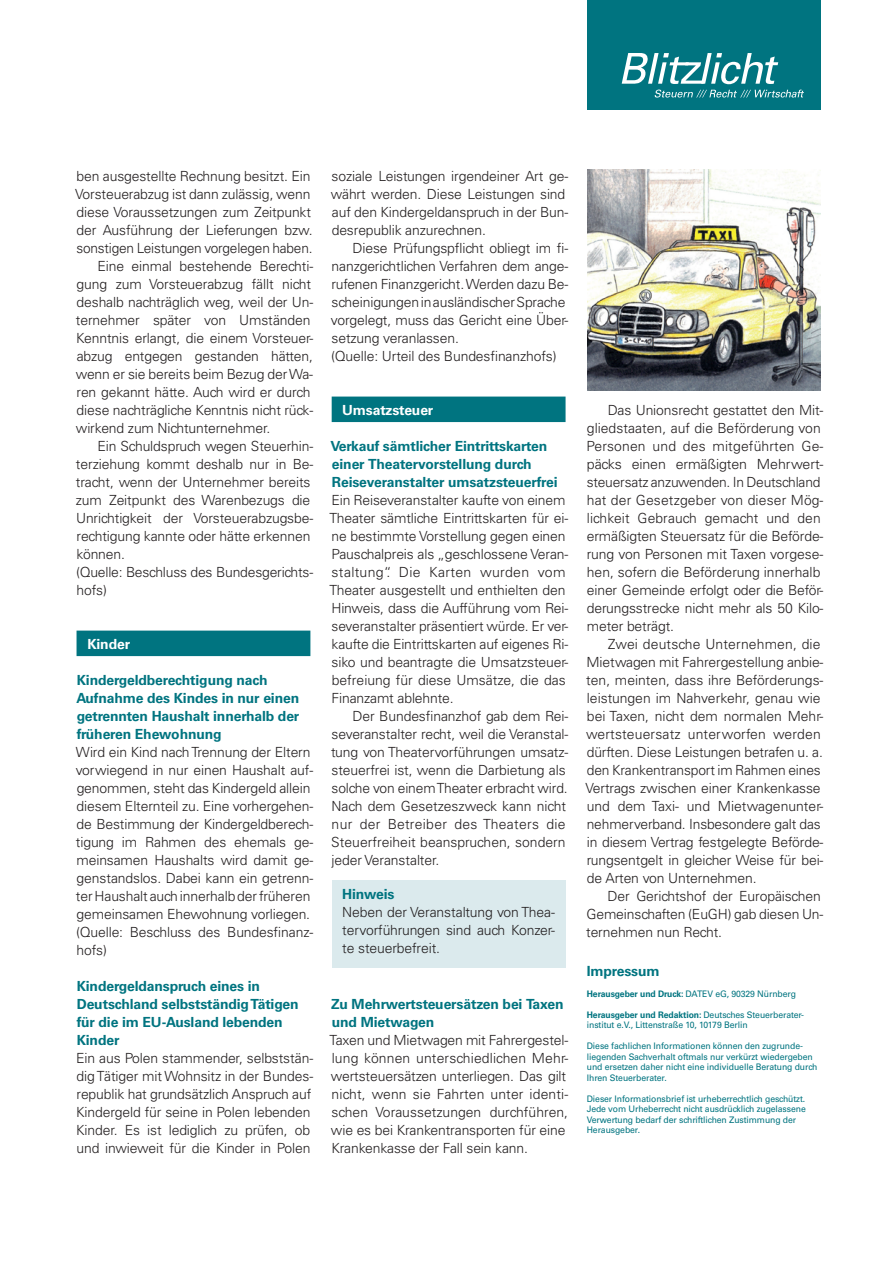
<style>
.page{position:relative;width:893px;height:1263px;background:#fff}
.page>*{position:absolute;margin:0;border:0;box-sizing:border-box;transform-origin:0 0}
.t1{font:300 13.95px/18px "Univers LT Std";letter-spacing:-.01em;color:#231f20}
.t2{font:700 13.95px/18px "Univers LT Std";letter-spacing:-.01em;color:#007480}
.t3{font:700 13.95px "Univers LT Std";letter-spacing:-.01em;color:#fff}
.t4{font:9px/10.5px "Univers LT Std";letter-spacing:-.01em;color:#007480;scale:.96 1}
.s1{font-weight:700}
</style>
<div class="page">
<div style="left:587px;top:0;width:234px;height:110px;background:#007480"></div>
<svg style="left:622px;top:53px;width:156px;height:31px"></svg>
<svg style="left:655px;top:90px;width:149px;height:8px"></svg>
<div style="left:332px;top:397px;width:234px;height:25px;background:#007480"></div>
<div style="left:332px;top:880px;width:234px;height:87px;background:#dbeaed"></div>
<div style="left:77px;top:631px;width:233px;height:25px;background:#007480"></div>
<img style="left:587px;top:170px;width:234px;height:221px">
<p class="t1" style="left:77px;top:167px;width:235px">ben ausgestellte Rechnung besitzt. Ein</p>
<p class="t1" style="left:75px;top:185px;width:237px">Vorsteuerabzug ist dann zulässig, wenn</p>
<p class="t1" style="left:77px;top:203px;width:236px">diese Voraussetzungen zum Zeitpunkt</p>
<p class="t1" style="left:77px;top:221px;width:237px">der Ausführung der Lieferungen bzw.</p>
<p class="t1" style="left:76px;top:239px;width:238px">sonstigen Leistungen vorgelegen haben.</p>
<p class="t1" style="left:97px;top:257px;width:217px">Eine einmal bestehende Berechti-</p>
<p class="t1" style="left:77px;top:275px;width:236px">gung zum Vorsteuerabzug fällt nicht</p>
<p class="t1" style="left:77px;top:293px;width:238px">deshalb nachträglich weg, weil der Un-</p>
<p class="t1" style="left:76px;top:311px;width:236px">ternehmer später von Umständen</p>
<p class="t1" style="left:76px;top:329px;width:238px">Kenntnis erlangt, die einem Vorsteuer-</p>
<p class="t1" style="left:77px;top:347px;width:238px">abzug entgegen gestanden hätten,</p>
<p class="t1" style="left:76px;top:365px;width:239px">wenn er sie bereits beim Bezug der Wa-</p>
<p class="t1" style="left:76px;top:383px;width:235px">ren gekannt hätte. Auch wird er durch</p>
<p class="t1" style="left:77px;top:401px;width:238px">diese nachträgliche Kenntnis nicht rück-</p>
<p class="t1" style="left:76px;top:419px;width:196px">wirkend zum Nichtunternehmer.</p>
<p class="t1" style="left:97px;top:437px;width:217px">Ein Schuldspruch wegen Steuerhin-</p>
<p class="t1" style="left:76px;top:455px;width:239px">terziehung kommt deshalb nur in Be-</p>
<p class="t1" style="left:76px;top:473px;width:236px">tracht, wenn der Unternehmer bereits</p>
<p class="t1" style="left:76px;top:491px;width:236px">zum Zeitpunkt des Warenbezugs die</p>
<p class="t1" style="left:76px;top:509px;width:239px">Unrichtigkeit der Vorsteuerabzugsbe-</p>
<p class="t1" style="left:77px;top:527px;width:235px">rechtigung kannte oder hätte erkennen</p>
<p class="t1" style="left:76px;top:545px;width:50px">können.</p>
<p class="t1" style="left:76px;top:563px;width:239px">(Quelle: Beschluss des Bundesgerichts-</p>
<p class="t1" style="left:77px;top:581px;width:32px">hofs)</p>
<p class="t3" style="left:87px;top:635px;width:44px">Kinder</p>
<p class="t2" style="left:76px;top:671px;width:225px">Kindergeldberechtigung nach<br>Aufnahme des Kindes in nur einen getrennten Haushalt innerhalb der früheren Ehewohnung</p>
<p class="t1" style="left:76px;top:743px;width:239px">Wird ein Kind nach Trennung der Eltern vorwiegend in nur einen Haushalt auf&shy;genommen, steht das Kindergeld allein diesem Elternteil zu. Eine vorhergehen&shy;de Bestimmung der Kindergeldberech&shy;tigung im Rahmen des ehemals ge&shy;meinsamen Haushalts wird damit ge&shy;genstandslos. Dabei kann ein getrenn&shy;ter Haushalt auch innerhalb der früheren gemeinsamen Ehewohnung vorliegen. (Quelle: Beschluss des Bundesfinanz&shy;hofs)</p>
<p class="t2" style="left:77px;top:977px;width:223px">Kindergeldanspruch eines in<br>Deutschland selbstständig Tätigen für die im EU-Ausland lebenden<br>Kinder</p>
<p class="t1" style="left:76px;top:1048px;width:239px">Ein aus Polen stammender, selbststän&shy;dig Tätiger mit Wohnsitz in der Bundes&shy;republik hat grundsätzlich Anspruch auf Kindergeld für seine in Polen lebenden Kinder. Es ist lediglich zu prüfen, ob und inwieweit für die Kinder in Polen</p>
<p class="t1" style="left:331px;top:167px;width:239px">soziale Leistungen irgendeiner Art ge&shy;währt werden. Diese Leistungen sind auf den Kindergeldanspruch in der Bun&shy;desrepublik anzurechnen.</p>
<p class="t1" style="left:331px;top:239px;width:239px;text-indent:22px">Diese Prüfungspflicht obliegt im fi&shy;nanzgerichtlichen Verfahren dem ange&shy;rufenen Finanzgericht. Werden dazu Be&shy;scheinigungen in ausländischer Sprache vorgelegt, muss das Gericht eine Über&shy;setzung veranlassen.<br>(Quelle: Urteil des Bundesfinanzhofs)</p>
<p class="t3" style="left:342px;top:401px;width:93px">Umsatzsteuer</p>
<p class="t2" style="left:330px;top:437px;width:229px">Verkauf sämtlicher Eintrittskarten einer Theatervorstellung durch<br>Reiseveranstalter umsatzsteuerfrei</p>
<p class="t1" style="left:329px;top:491px;width:240px">Ein Reiseveranstalter kaufte von einem Theater sämtliche Eintrittskarten für ei&shy;ne bestimmte Vorstellung gegen einen Pauschalpreis als „geschlossene Veran&shy;staltung“. Die Karten wurden vom Theater ausgestellt und enthielten den Hinweis, dass die Aufführung vom Rei&shy;severanstalter präsentiert würde. Er ver&shy;kaufte die Eintrittskarten auf eigenes Ri&shy;siko und beantragte die Umsatzsteuer&shy;befreiung für diese Umsätze, die das Finanzamt ablehnte.</p>
<p class="t1" style="left:331px;top:707px;width:239px;text-indent:21px">Der Bundesfinanzhof gab dem Rei&shy;severanstalter recht, weil die Veranstal&shy;tung von Theatervorführungen umsatz&shy;steuerfrei ist, wenn die Darbietung als solche von einem Theater erbracht wird.<br>Nach dem Gesetzeszweck kann nicht nur der Betreiber des Theaters die Steuerfreiheit beanspruchen, sondern jeder Veranstalter.</p>
<p class="t2" style="left:342px;top:885px;width:54px">Hinweis</p>
<p class="t1" style="left:342px;top:903px;width:214px;text-align:justify">Neben der Veranstaltung von Thea&shy;tervorführungen sind auch Konzer&shy;te steuerbefreit.</p>
<p class="t2" style="left:331px;top:995px;width:234px">Zu Mehrwertsteuersätzen bei Taxen und Mietwagen</p>
<p class="t1" style="left:329px;top:1031px;width:240px">Taxen und Mietwagen mit Fahrergestel&shy;lung können unterschiedlichen Mehr&shy;wertsteuersätzen unterliegen. Das gilt nicht, wenn sie Fahrten unter identi&shy;schen Voraussetzungen durchführen, wie es bei Krankentransporten für eine Krankenkasse der Fall sein kann.</p>
<p class="t1" style="left:587px;top:401px;width:238px;text-indent:21px">Das Unionsrecht gestattet den Mit&shy;gliedstaaten, auf die Beförderung von Personen und des mitgeführten Ge&shy;päcks einen ermäßigten Mehrwert&shy;steuersatz anzuwenden. In Deutschland hat der Gesetzgeber von dieser Mög&shy;lichkeit Gebrauch gemacht und den ermäßigten Steuersatz für die Beförde&shy;rung von Personen mit Taxen vorgese&shy;hen, sofern die Beförderung innerhalb einer Gemeinde erfolgt oder die Beför&shy;derungsstrecke nicht mehr als 50 Kilo&shy;meter beträgt.</p>
<p class="t1" style="left:586px;top:635px;width:239px;text-indent:22px">Zwei deutsche Unternehmen, die Mietwagen mit Fahrergestellung anbie&shy;ten, meinten, dass ihre Beförderungs&shy;leistungen im Nahverkehr, genau wie bei Taxen, nicht dem normalen Mehr&shy;wertsteuersatz unterworfen werden dürften. Diese Leistungen betrafen u. a. den Krankentransport im Rahmen eines Vertrags zwischen einer Krankenkasse und dem Taxi- und Mietwagenunter&shy;nehmerverband. Insbesondere galt das in diesem Vertrag festgelegte Beförde&shy;rungsentgelt in gleicher Weise für bei&shy;de Arten von Unternehmen.</p>
<p class="t1" style="left:586px;top:887px;width:239px;text-indent:21px">Der Gerichtshof der Europäischen<br>Gemeinschaften (EuGH) gab diesen Un&shy;ternehmen nun Recht.</p>
<p class="t2" style="left:587px;top:962px;width:74px">Impressum</p>
<p class="t4" style="left:587px;top:988px;width:219px"><span class="s1">Herausgeber und Druck:</span> DATEV eG, 90329 Nürnberg</p>
<p class="t4" style="left:587px;top:1009px;width:228px"><span class="s1">Herausgeber und Redaktion:</span> Deutsches Steuerberater&shy;institut e.V., Littenstraße 10, 10179 Berlin</p>
<p class="t4" style="left:587px;top:1041px;width:242px">Diese fachlichen Informationen können den zugrunde&shy;liegenden Sachverhalt oftmals nur verkürzt wiedergeben und ersetzen daher nicht eine individuelle Beratung durch Ihren Steuerberater.</p>
<p class="t4" style="left:587px;top:1093px;width:230px">Dieser Informationsbrief ist urheberrechtlich geschützt.<br>Jede vom Urheberrecht nicht ausdrücklich zugelassene Verwertung bedarf der schriftlichen Zustimmung der Herausgeber.</p>
</div>
